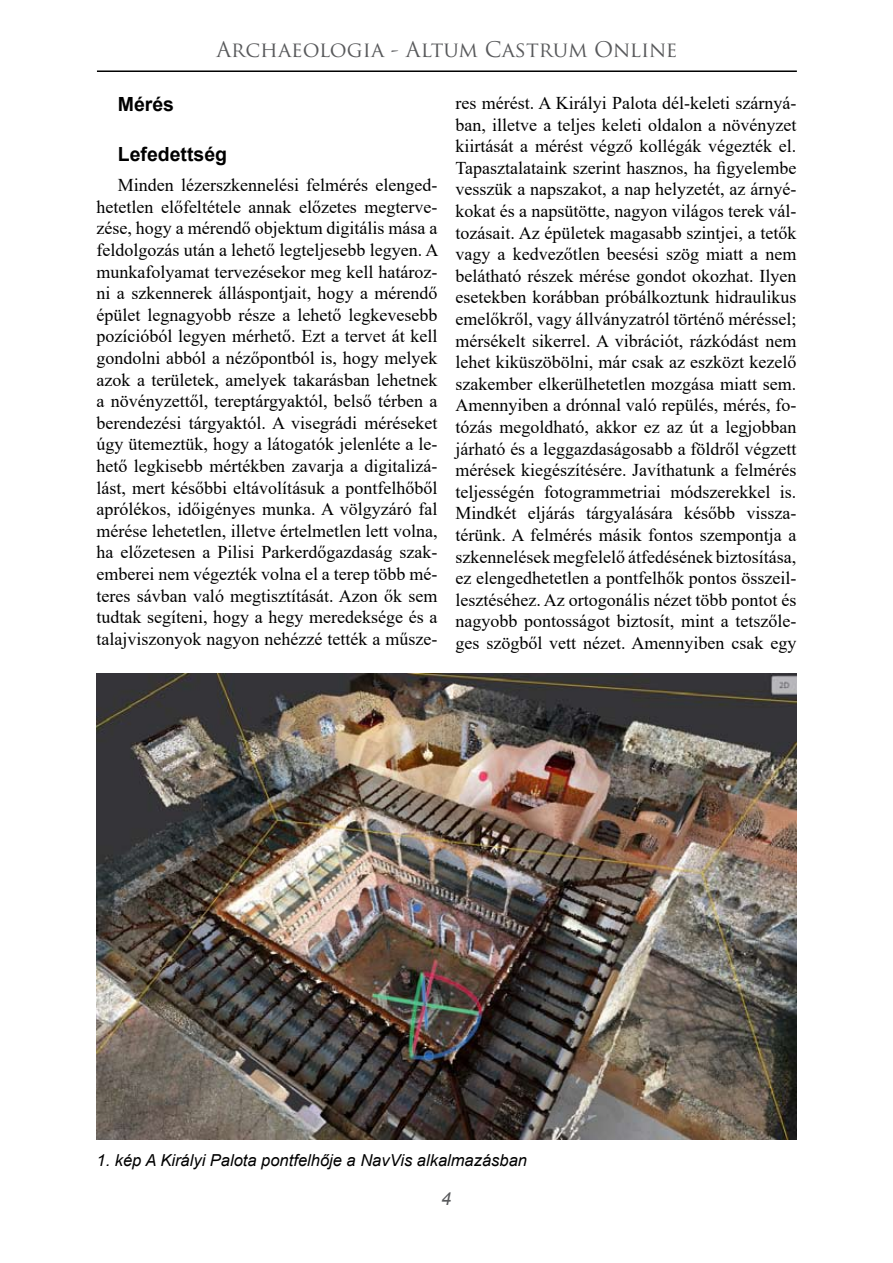
<style>
.page{position:relative;width:893px;height:1263px;background:#fff}
.page>*{position:absolute;margin:0;border:0;box-sizing:border-box;transform-origin:0 0}
.t1{font:21px "Trajan Pro";color:#58595b}
.t2{font:700 19.5px "Arial";color:#000}
.t3{font:18px/21.6px "Times New Roman";color:#000;text-align:justify}
.t4{font:italic 18px "Arial";color:#58595b}
.t5{font:italic 16.5px "Arial";color:#000}
</style>
<div class="page">
<hr style="left:97px;top:70px;width:700px;height:2px;background:#000">
<img style="left:97px;top:673px;width:699px;height:466px">
<p class="t1" style="left:216px;top:36px;width:463px">Archaeologia - Altum Castrum Online</p>
<p class="t2" style="left:118px;top:90px;width:58px">Mérés</p>
<p class="t2" style="left:118px;top:140px;width:111px">Lefedettség</p>
<p class="t3" style="left:97px;top:174px;width:343px;text-indent:21px">Minden lézerszkennelési felmérés elenged&shy;hetetlen előfeltétele annak előzetes megterve&shy;zése, hogy a mérendő objektum digitális mása a feldolgozás után a lehető legteljesebb legyen. A munkafolyamat tervezésekor meg kell határoz&shy;ni a szkennerek álláspontjait, hogy a mérendő épület legnagyobb része a lehető legkevesebb pozícióból legyen mérhető. Ezt a tervet át kell gondolni abból a nézőpontból is, hogy melyek azok a területek, amelyek takarásban lehetnek a növényzettől, tereptárgyaktól, belső térben a berendezési tárgyaktól. A visegrádi méréseket úgy ütemeztük, hogy a látogatók jelenléte a le&shy;hető legkisebb mértékben zavarja a digitalizá&shy;lást, mert későbbi eltávolításuk a pontfelhőből aprólékos, időigényes munka. A völgyzáró fal mérése lehetetlen, illetve értelmetlen lett volna, ha előzetesen a Pilisi Parkerdőgazdaság szak&shy;emberei nem végezték volna el a terep több mé&shy;teres sávban való megtisztítását. Azon ők sem tudtak segíteni, hogy a hegy meredeksége és a talajviszonyok nagyon nehézzé tették a műsze-</p>
<p class="t3" style="left:455px;top:92px;width:342px">res mérést. A Királyi Palota dél-keleti szárnyá&shy;ban, illetve a teljes keleti oldalon a növényzet kiirtását a mérést végző kollégák végezték el.<br>Tapasztalataink szerint hasznos, ha figyelembe vesszük a napszakot, a nap helyzetét, az árnyé&shy;kokat és a napsütötte, nagyon világos terek vál&shy;tozásait. Az épületek magasabb szintjei, a tetők vagy a kedvezőtlen beesési szög miatt a nem belátható részek mérése gondot okozhat. Ilyen esetekben korábban próbálkoztunk hidraulikus emelőkről, vagy állványzatról történő méréssel; mérsékelt sikerrel. A vibrációt, rázkódást nem lehet kiküszöbölni, már csak az eszközt kezelő szakember elkerülhetetlen mozgása miatt sem.<br>Amennyiben a drónnal való repülés, mérés, fo&shy;tózás megoldható, akkor ez az út a legjobban járható és a leggazdaságosabb a földről végzett mérések kiegészítésére. Javíthatunk a felmérés teljességén fotogrammetriai módszerekkel is.<br>Mindkét eljárás tárgyalására később vissza&shy;térünk. A felmérés másik fontos szempontja a szkennelések megfelelő átfedésének biztosítása, ez elengedhetetlen a pontfelhők pontos összeil&shy;lesztéséhez. Az ortogonális nézet több pontot és nagyobb pontosságot biztosít, mint a tetszőle&shy;ges szögből vett nézet. Amennyiben csak egy</p>
<p class="t5" style="left:97px;top:1150px;width:432px">1. kép A Királyi Palota pontfelhője a NavVis alkalmazásban</p>
<p class="t4" style="left:441px;top:1187px;width:12px">4</p>
</div>
